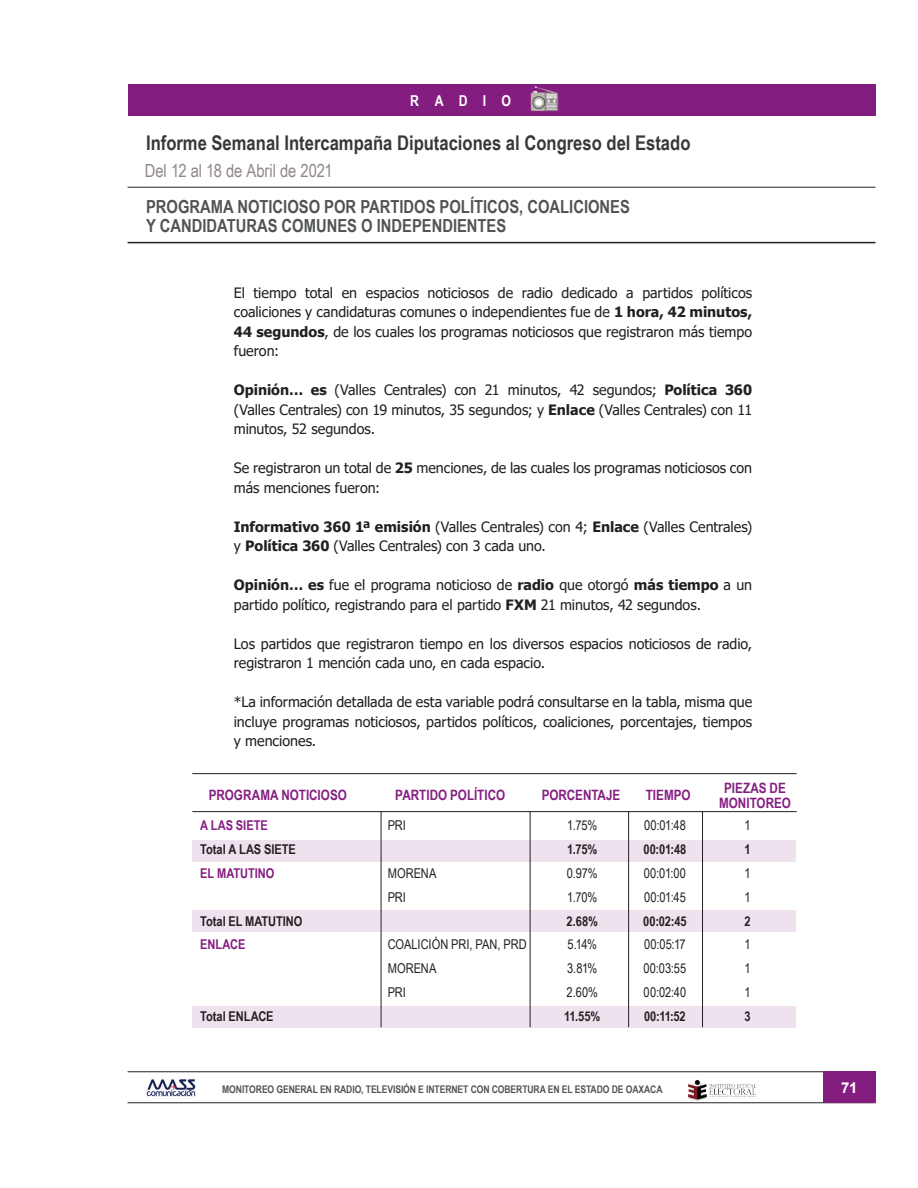
<style>
.page{position:relative;width:918px;height:1188px;background:#fff}
.page>*{position:absolute;margin:0;border:0;box-sizing:border-box;transform-origin:0 0}
.t1{font:700 20.25px "Arial Narrow";color:#36393c}
.t2{font:700 18px/19.5px "Arial Narrow";color:#515456}
.t3{font:18px "Arial Narrow";letter-spacing:-.005em;color:#908785}
.t4{font:700 15px "Arial Narrow";letter-spacing:1.01em;color:#fff}
.t5{font:700 15px "Arial";color:#fff}
.t6{font:14.25px/19.5px "Tahoma";color:#231f20}
.t7{font:700 14.25px/15px "Arial Narrow";color:#841d80;text-align:center}
.t8{font:13.5px "Arial Narrow";color:#231f20}
.t9{font:700 13.5px "Arial Narrow";letter-spacing:-.005em;color:#231f20}
.t10{font:700 13.5px "Arial Narrow";letter-spacing:-.005em;color:#841d80}
.t11{font:700 10.5px "Arial Narrow";letter-spacing:-.01em;color:#515456}
.s1{font-weight:700}
</style>
<div class="page">
<img style="left:146px;top:1079px;width:50px;height:18px">
<hr style="left:128px;top:1072px;width:747px;height:1px;background:#231f20">
<hr style="left:128px;top:1103px;width:747px;height:1px;background:#231f20">
<div style="left:823px;top:1072px;width:52px;height:31px;background:#841d80"></div>
<img style="left:688px;top:1080px;width:68px;height:21px">
<hr style="left:128px;top:242px;width:747px;height:1px;background:#231f20">
<hr style="left:128px;top:187px;width:747px;height:1px;background:#231f20">
<div style="left:128px;top:84px;width:747px;height:32px;background:#841d80"></div>
<img style="left:530px;top:86px;width:29px;height:25px">
<div style="left:192px;top:840px;width:604px;height:22px;background:#ede2ed"></div>
<div style="left:192px;top:911px;width:604px;height:21px;background:#ede2ed"></div>
<div style="left:192px;top:1006px;width:604px;height:21px;background:#ede2ed"></div>
<hr style="left:192px;top:773px;width:605px;height:1px;background:#231f20">
<hr style="left:192px;top:811px;width:605px;height:1px;background:#231f20">
<hr style="left:628px;top:811px;width:1px;height:216px;background:#231f20">
<hr style="left:381px;top:811px;width:1px;height:216px;background:#231f20">
<hr style="left:702px;top:811px;width:1px;height:216px;background:#231f20">
<hr style="left:530px;top:811px;width:1px;height:216px;background:#231f20">
<p class="t4" style="left:410px;top:90px;width:102px">RADIO</p>
<h1 class="t1" style="left:146px;top:127px;width:546px">Informe Semanal Intercampaña Diputaciones al Congreso del Estado</h1>
<p class="t3" style="left:145px;top:157px;width:189px">Del 12 al 18 de Abril de 2021</p>
<p class="t2" style="left:146px;top:196px;width:485px">PROGRAMA NOTICIOSO POR PARTIDOS POLÍTICOS, COALICIONES<br>Y CANDIDATURAS COMUNES O INDEPENDIENTES</p>
<p class="t6" style="left:234px;top:284px;width:520px;text-align:justify">El tiempo total en espacios noticiosos de radio dedicado a partidos políticos coaliciones y candidaturas comunes o independientes fue de <span class="s1">1 hora, 42 minutos, 44 segundos</span>, de los cuales los programas noticiosos que registraron más tiempo fueron:</p>
<p class="t6" style="left:234px;top:381px;width:520px;text-align:justify"><span class="s1">Opinión… es</span> (Valles Centrales) con 21 minutos, 42 segundos; <span class="s1">Política 360 </span>(Valles Centrales) con 19 minutos, 35 segundos; y <span class="s1">Enlace</span> (Valles Centrales) con 11 minutos, 52 segundos.</p>
<p class="t6" style="left:234px;top:459px;width:520px">Se registraron un total de <span class="s1">25</span> menciones, de las cuales los programas noticiosos con más menciones fueron:</p>
<p class="t6" style="left:234px;top:518px;width:520px"><span class="s1">Informativo 360 1ª emisión</span> (Valles Centrales) con 4; <span class="s1">Enlace</span> (Valles Centrales) y <span class="s1">Política 360</span> (Valles Centrales) con 3 cada uno.</p>
<p class="t6" style="left:234px;top:576px;width:520px"><span class="s1">Opinión… es</span> fue el programa noticioso de <span class="s1">radio</span> que otorgó <span class="s1">más tiempo</span> a un partido político, registrando para el partido <span class="s1">FXM</span> 21 minutos, 42 segundos.</p>
<p class="t6" style="left:234px;top:635px;width:520px">Los partidos que registraron tiempo en los diversos espacios noticiosos de radio, registraron 1 mención cada uno, en cada espacio.</p>
<p class="t6" style="left:234px;top:693px;width:520px;text-align:justify">*La información detallada de esta variable podrá consultarse en la tabla, misma que incluye programas noticiosos, partidos políticos, coaliciones, porcentajes, tiempos y menciones.</p>
<p class="t7" style="left:209px;top:787px;width:139px">PROGRAMA NOTICIOSO</p>
<p class="t7" style="left:395px;top:787px;width:111px">PARTIDO POLÍTICO</p>
<p class="t7" style="left:542px;top:787px;width:80px">PORCENTAJE</p>
<p class="t7" style="left:646px;top:787px;width:46px">TIEMPO</p>
<p class="t7" style="left:719px;top:779px;width:73px">PIEZAS DE<br>MONITOREO</p>
<p class="t10" style="left:200px;top:815px;width:69px">A LAS SIETE</p>
<p class="t8" style="left:388px;top:816px;width:20px">PRI</p>
<p class="t8" style="left:567px;top:816px;width:31px">1.75%</p>
<p class="t8" style="left:644px;top:816px;width:43px">00:01:48</p>
<p class="t8" style="left:745px;top:816px;width:8px">1</p>
<p class="t9" style="left:200px;top:839px;width:97px">Total A LAS SIETE</p>
<p class="t9" style="left:567px;top:839px;width:32px">1.75%</p>
<p class="t9" style="left:643px;top:839px;width:44px">00:01:48</p>
<p class="t9" style="left:745px;top:839px;width:8px">1</p>
<p class="t10" style="left:200px;top:863px;width:76px">EL MATUTINO</p>
<p class="t8" style="left:388px;top:863px;width:50px">MORENA</p>
<p class="t8" style="left:567px;top:863px;width:32px">0.97%</p>
<p class="t8" style="left:644px;top:863px;width:44px">00:01:00</p>
<p class="t8" style="left:745px;top:863px;width:8px">1</p>
<p class="t8" style="left:388px;top:887px;width:20px">PRI</p>
<p class="t8" style="left:567px;top:887px;width:32px">1.70%</p>
<p class="t8" style="left:644px;top:887px;width:43px">00:01:45</p>
<p class="t8" style="left:745px;top:887px;width:8px">1</p>
<p class="t9" style="left:200px;top:911px;width:104px">Total EL MATUTINO</p>
<p class="t9" style="left:567px;top:911px;width:33px">2.68%</p>
<p class="t9" style="left:643px;top:911px;width:45px">00:02:45</p>
<p class="t9" style="left:745px;top:911px;width:8px">2</p>
<p class="t10" style="left:200px;top:934px;width:47px">ENLACE</p>
<p class="t8" style="left:388px;top:935px;width:141px">COALICIÓN PRI, PAN, PRD</p>
<p class="t8" style="left:568px;top:935px;width:31px">5.14%</p>
<p class="t8" style="left:644px;top:935px;width:43px">00:05:17</p>
<p class="t8" style="left:745px;top:935px;width:8px">1</p>
<p class="t8" style="left:388px;top:959px;width:50px">MORENA</p>
<p class="t8" style="left:567px;top:959px;width:32px">3.81%</p>
<p class="t8" style="left:644px;top:959px;width:44px">00:03:55</p>
<p class="t8" style="left:745px;top:959px;width:8px">1</p>
<p class="t8" style="left:388px;top:982px;width:20px">PRI</p>
<p class="t8" style="left:567px;top:982px;width:33px">2.60%</p>
<p class="t8" style="left:644px;top:982px;width:44px">00:02:40</p>
<p class="t8" style="left:745px;top:982px;width:8px">1</p>
<p class="t9" style="left:200px;top:1006px;width:75px">Total ENLACE</p>
<p class="t9" style="left:564px;top:1006px;width:38px">11.55%</p>
<p class="t9" style="left:644px;top:1006px;width:43px">00:11:52</p>
<p class="t9" style="left:745px;top:1006px;width:8px">3</p>
<p class="t11" style="left:222px;top:1081px;width:442px">MONITOREO GENERAL EN RADIO, TELEVISIÓN E INTERNET CON COBERTURA EN EL ESTADO DE OAXACA</p>
<p class="t5" style="left:841px;top:1077px;width:18px">71</p>
</div>
